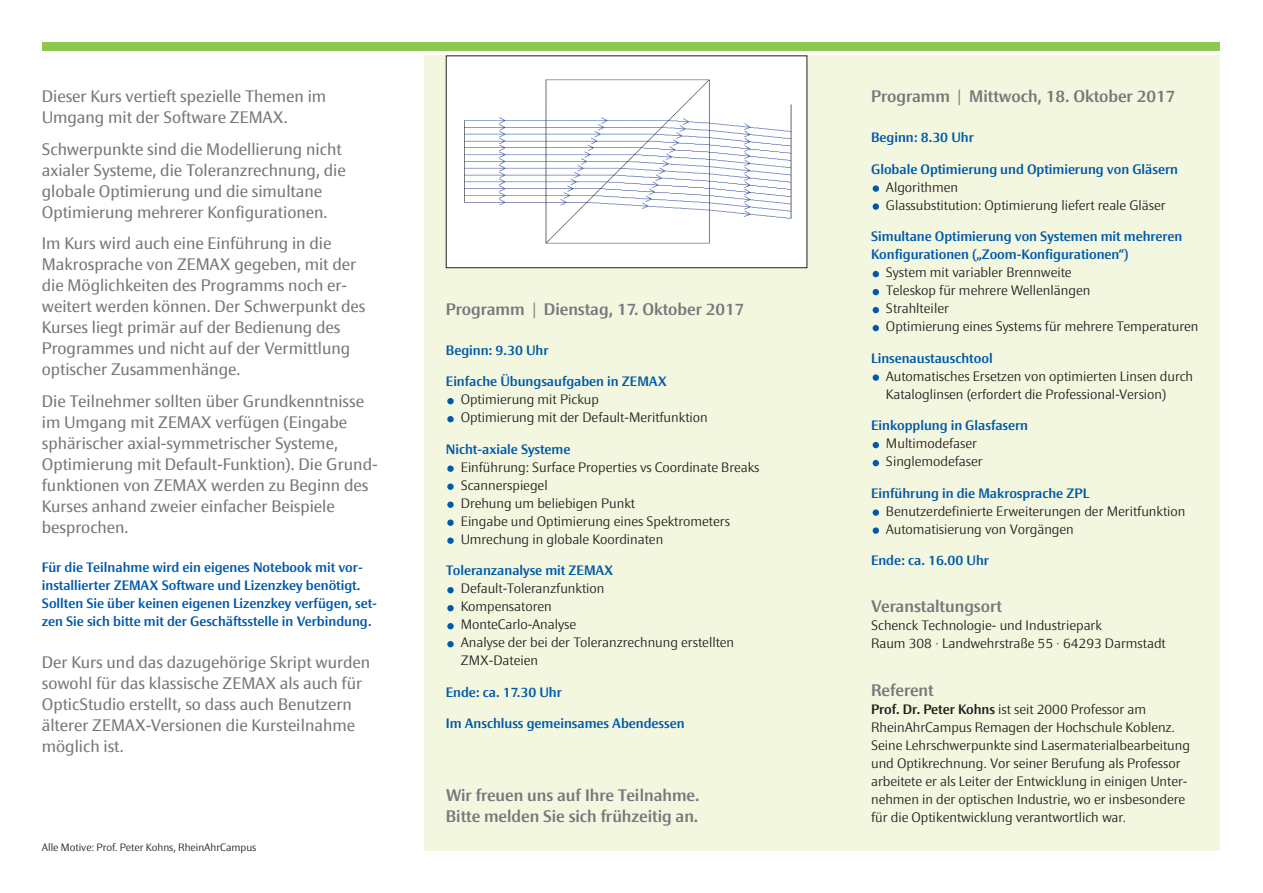
<style>
.page{position:relative;width:1263px;height:893px;background:#fff}
.page>*{position:absolute;margin:0;border:0;box-sizing:border-box;transform-origin:0 0}
.t1{font:16.5px/21px "Epoca Classic";color:#77787b}
.t2{font:500 16.5px/21px "Epoca Classic";color:#77787b}
.t3{font:300 13.5px/18px "Epoca Classic";color:#231f20}
.t4{font:500 13.5px/18px "Epoca Classic";color:#005aaa}
.t5{font:300 10.5px "Epoca Classic";color:#231f20}
.s1{font-weight:300}
.s2{font-family:"Frutiger LT"}
.s3{font-weight:500}
</style>
<div class="page">
<div style="left:425px;top:55px;width:795px;height:796px;background:#f3f7df"></div>
<div style="left:447px;top:641px;width:7px;height:6px;background:#005aaa;border-radius:50%"></div>
<div style="left:447px;top:623px;width:7px;height:6px;background:#005aaa;border-radius:50%"></div>
<div style="left:447px;top:605px;width:7px;height:6px;background:#005aaa;border-radius:50%"></div>
<div style="left:447px;top:587px;width:7px;height:6px;background:#005aaa;border-radius:50%"></div>
<div style="left:447px;top:537px;width:7px;height:7px;background:#005aaa;border-radius:50%"></div>
<div style="left:447px;top:519px;width:7px;height:7px;background:#005aaa;border-radius:50%"></div>
<div style="left:447px;top:501px;width:7px;height:7px;background:#005aaa;border-radius:50%"></div>
<div style="left:447px;top:483px;width:7px;height:7px;background:#005aaa;border-radius:50%"></div>
<div style="left:447px;top:465px;width:7px;height:7px;background:#005aaa;border-radius:50%"></div>
<div style="left:447px;top:416px;width:7px;height:6px;background:#005aaa;border-radius:50%"></div>
<div style="left:447px;top:398px;width:7px;height:6px;background:#005aaa;border-radius:50%"></div>
<div style="left:873px;top:527px;width:6px;height:7px;background:#005aaa;border-radius:50%"></div>
<div style="left:873px;top:509px;width:6px;height:7px;background:#005aaa;border-radius:50%"></div>
<svg style="left:873px;top:460px;width:6px;height:6px"></svg>
<svg style="left:873px;top:442px;width:6px;height:6px"></svg>
<div style="left:873px;top:374px;width:6px;height:7px;background:#005aaa;border-radius:50%"></div>
<svg style="left:873px;top:325px;width:6px;height:6px"></svg>
<svg style="left:873px;top:307px;width:6px;height:6px"></svg>
<svg style="left:873px;top:289px;width:6px;height:6px"></svg>
<svg style="left:873px;top:271px;width:6px;height:6px"></svg>
<div style="left:873px;top:203px;width:6px;height:7px;background:#005aaa;border-radius:50%"></div>
<div style="left:873px;top:185px;width:6px;height:7px;background:#005aaa;border-radius:50%"></div>
<div style="left:42px;top:43px;width:1178px;height:8px;background:#8ec750"></div>
<div style="left:446px;top:56px;width:361px;height:212px;background:#fff"></div>
<img style="left:464px;top:79px;width:328px;height:165px">
<div style="left:446px;top:55px;width:361px;height:213px;border:1px solid #231f20"></div>
<p class="t1" style="left:42px;top:88px;width:286px">Dieser Kurs vertieft spezielle Themen im<br>Umgang mit der Software ZEMAX.</p>
<p class="t1" style="left:42px;top:140px;width:305px">Schwerpunkte sind die Modellierung nicht axialer Systeme, die Toleranzrechnung, die globale Optimierung und die simultane Optimierung mehrerer Konfigurationen.</p>
<p class="t1" style="left:42px;top:235px;width:325px">Im Kurs wird auch eine Einführung in die Makrosprache von ZEMAX gegeben, mit der die Möglichkeiten des Programms noch er&shy;weitert werden können. Der Schwerpunkt des Kurses liegt primär auf der Bedienung des Programmes und nicht auf der Vermittlung optischer Zusammenhänge.</p>
<p class="t1" style="left:42px;top:392px;width:337px">Die Teilnehmer sollten über Grundkenntnisse im Umgang mit ZEMAX verfügen (Eingabe sphärischer axial-symmetrischer Systeme, Optimierung mit Default-Funktion). Die Grund&shy;funktionen von ZEMAX werden zu Beginn des Kurses anhand zweier einfacher Beispiele besprochen.</p>
<p class="t4" style="left:42px;top:559px;width:337px">Für die Teilnahme wird ein eigenes Notebook mit vor&shy;installierter ZEMAX Software und Lizenzkey benötigt.<br>Sollten Sie über keinen eigenen Lizenzkey verfügen, set&shy;zen Sie sich bitte mit der Geschäftsstelle in Verbindung.</p>
<p class="t1" style="left:42px;top:653px;width:330px">Der Kurs und das dazugehörige Skript wurden sowohl für das klassische ZEMAX als auch für OpticStudio erstellt, so dass auch Benutzern älterer ZEMAX-Versionen die Kursteilnahme möglich ist.</p>
<p class="t5" style="left:42px;top:843px;width:216px">Alle Motive: Prof. Peter Kohns, RheinAhrCampus</p>
<p class="t2" style="left:446px;top:300px;width:300px">Programm <span class="s1">|</span> Dienstag, 17. Oktober 2017</p>
<p class="t4" style="left:446px;top:343px;width:104px">Beginn: 9.30 Uhr</p>
<p class="t4" style="left:446px;top:374px;width:222px">Einfache Übungsaufgaben in ZEMAX</p>
<p class="t3" style="left:461px;top:392px;width:248px">Optimierung mit Pickup<br>Optimierung mit der Default-Meritfunktion</p>
<p class="t4" style="left:446px;top:442px;width:126px">Nicht-axiale Systeme</p>
<p class="t3" style="left:461px;top:460px;width:300px">Einführung: Surface Properties vs Coordinate Breaks Scannerspiegel<br>Drehung um beliebigen Punkt<br>Eingabe und Optimierung eines Spektrometers Umrechung in globale Koordinaten</p>
<p class="t4" style="left:446px;top:563px;width:169px">Toleranzanalyse mit ZEMAX</p>
<p class="t3" style="left:461px;top:581px;width:275px">Default-Toleranzfunktion<br>Kompensatoren<br>MonteCarlo-Analyse<br>Analyse der bei der Toleranzrechnung erstellten<br>ZMX-Dateien</p>
<p class="t4" style="left:446px;top:685px;width:118px">Ende: ca. 17.30 Uhr</p>
<p class="t4" style="left:446px;top:716px;width:240px">Im Anschluss gemeinsames Abendessen</p>
<p class="t2" style="left:446px;top:787px;width:255px">Wir freuen uns auf Ihre Teilnahme.<br>Bitte melden Sie sich frühzeitig an.</p>
<p class="t2" style="left:871px;top:88px;width:306px">Programm <span class="s1">|</span> Mittwoch, 18. Oktober 2017</p>
<p class="t4" style="left:871px;top:130px;width:104px">Beginn: 8.30 Uhr</p>
<p class="t4" style="left:871px;top:162px;width:308px">Globale Optimierung und Optimierung von Gläsern</p>
<p class="t3" style="left:886px;top:180px;width:281px">Algorithmen<br>Glassubstitution: Optimierung liefert reale Gläser</p>
<p class="t4" style="left:871px;top:229px;width:313px">Simultane Optimierung von Systemen mit mehreren<br>Konfigurationen („Zoom-Konfigurationen“)</p>
<p class="t3" style="left:886px;top:265px;width:314px">System mit variabler Brennweite<br>Teleskop für mehrere Wellenlängen<br>Strahlteiler<br>Optimierung eines Systems für mehrere Temperaturen</p>
<p class="t4" style="left:871px;top:351px;width:123px">Linsenaustauschtool</p>
<p class="t3" style="left:886px;top:369px;width:309px">Automatisches Ersetzen von optimierten Linsen durch<br>Kataloglinsen (erfordert die Professional-Version)</p>
<p class="t4" style="left:871px;top:418px;width:159px">Einkopplung in Glasfasern</p>
<p class="t3" style="left:886px;top:436px;width:98px">Multimodefaser<br>Singlemodefaser</p>
<p class="t4" style="left:871px;top:486px;width:220px">Einführung in die Makrosprache ZPL</p>
<p class="t3" style="left:886px;top:504px;width:301px">Benutzerdefinierte Erweiterungen der Meritfunktion<br>Automatisierung von Vorgängen</p>
<p class="t4" style="left:871px;top:553px;width:120px">Ende: ca. 16.00 Uhr</p>
<p class="t2" style="left:871px;top:598px;width:132px">Veranstaltungsort</p>
<p class="t3" style="left:871px;top:618px;width:296px">Schenck Technologie- und Industriepark<br>Raum 308 <span class="s2">·</span> Landwehrstraße 55 <span class="s2">·</span> 64293 Darmstadt</p>
<p class="t2" style="left:871px;top:682px;width:64px">Referent</p>
<p class="t3" style="left:871px;top:702px;width:320px"><span class="s3">Prof. Dr. Peter Kohns</span> ist seit 2000 Professor am RheinAhrCampus Remagen der Hochschule Koblenz.<br>Seine Lehrschwerpunkte sind Lasermaterialbearbeitung und Optikrechnung. Vor seiner Berufung als Professor arbeitete er als Leiter der Entwicklung in einigen Unter&shy;nehmen in der optischen Industrie, wo er insbesondere für die Optikentwicklung verantwortlich war.</p>
</div>
